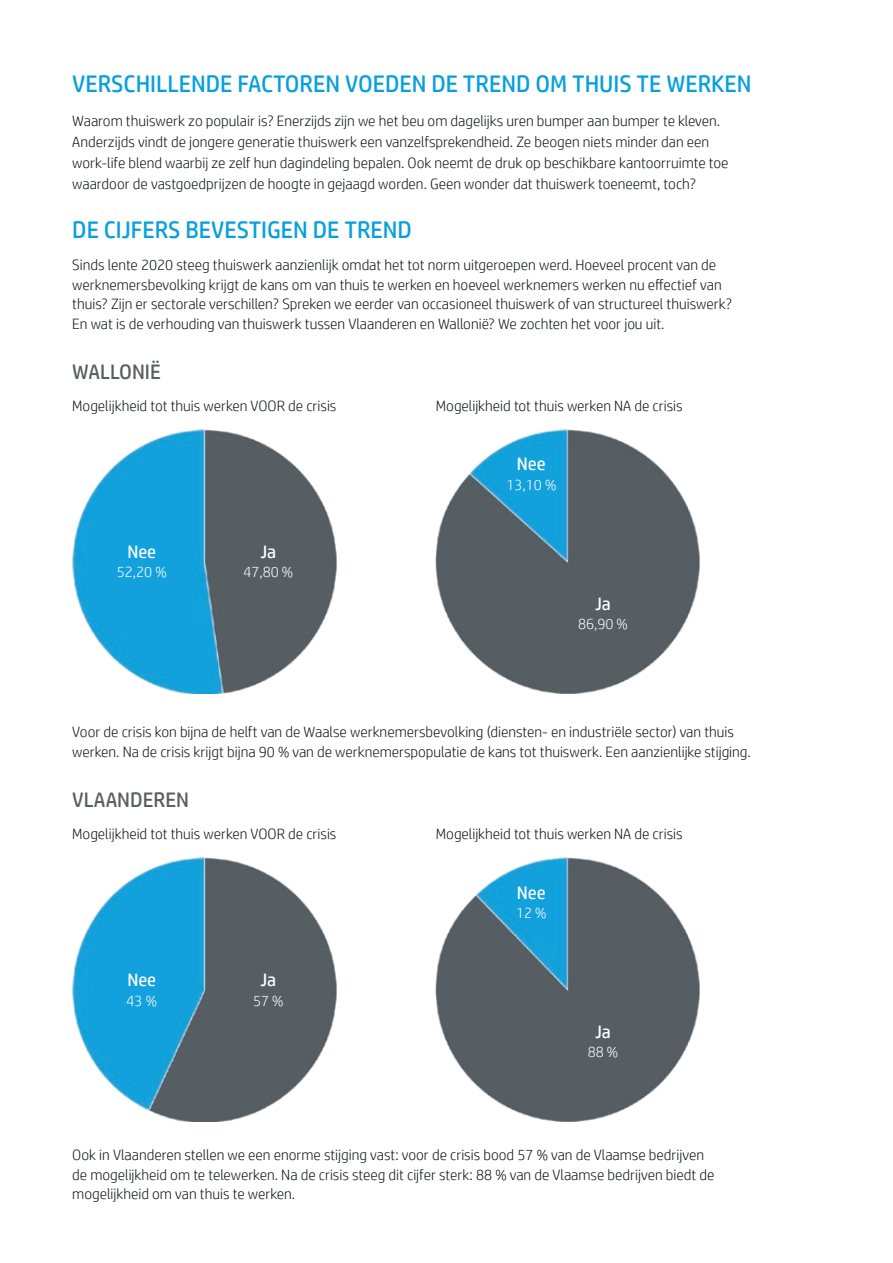
<style>
.page{position:relative;width:893px;height:1263px;background:#fff}
.page>*{position:absolute;margin:0;border:0;box-sizing:border-box;transform-origin:0 0}
.t1{font:24px "HP Simplified";color:#07a0dc}
.t2{font:21px "HP Simplified";color:#5a5e60}
.t3{font:18px "HP Simplified";color:#fff}
.t4{font:300 15px/19.5px "HP Simplified";color:#111416}
.t5{font:300 15px "HP Simplified";color:#fff}
</style>
<div class="page">
<img style="left:72px;top:429px;width:264px;height:264px">
<img style="left:72px;top:858px;width:264px;height:264px">
<img style="left:436px;top:429px;width:264px;height:264px">
<img style="left:436px;top:858px;width:264px;height:264px">
<h1 class="t1" style="left:72px;top:68px;width:681px">VERSCHILLENDE FACTOREN VOEDEN DE TREND OM THUIS TE WERKEN</h1>
<p class="t4" style="left:72px;top:109px;width:658px;line-height:21px">Waarom thuiswerk zo populair is? Enerzijds zijn we het beu om dagelijks uren bumper aan bumper te kleven.<br>Anderzijds vindt de jongere generatie thuiswerk een vanzelfsprekendheid. Ze beogen niets minder dan een work-life blend waarbij ze zelf hun dagindeling bepalen. Ook neemt de druk op beschikbare kantoorruimte toe waardoor de vastgoedprijzen de hoogte in gejaagd worden. Geen wonder dat thuiswerk toeneemt, toch?</p>
<h1 class="t1" style="left:72px;top:214px;width:341px">DE CIJFERS BEVESTIGEN DE TREND</h1>
<p class="t4" style="left:72px;top:255px;width:661px">Sinds lente 2020 steeg thuiswerk aanzienlijk omdat het tot norm uitgeroepen werd. Hoeveel procent van de werknemersbevolking krijgt de kans om van thuis te werken en hoeveel werknemers werken nu effectief van thuis? Zijn er sectorale verschillen? Spreken we eerder van occasioneel thuiswerk of van structureel thuiswerk?<br>En wat is de verhouding van thuiswerk tussen Vlaanderen en Wallonië? We zochten het voor jou uit.</p>
<h2 class="t2" style="left:72px;top:358px;width:90px">WALLONIË</h2>
<p class="t4" style="left:72px;top:396px;width:266px">Mogelijkheid tot thuis werken VOOR de crisis</p>
<p class="t3" style="left:127px;top:540px;width:30px">Nee</p>
<p class="t5" style="left:117px;top:562px;width:51px">52,20 %</p>
<p class="t3" style="left:260px;top:540px;width:17px">Ja</p>
<p class="t5" style="left:243px;top:562px;width:51px">47,80 %</p>
<p class="t4" style="left:436px;top:396px;width:248px">Mogelijkheid tot thuis werken NA de crisis</p>
<p class="t3" style="left:517px;top:452px;width:30px">Nee</p>
<p class="t5" style="left:506px;top:475px;width:51px">13,10 %</p>
<p class="t3" style="left:595px;top:592px;width:17px">Ja</p>
<p class="t5" style="left:578px;top:614px;width:51px">86,90 %</p>
<p class="t4" style="left:72px;top:722px;width:680px">Voor de crisis kon bijna de helft van de Waalse werknemersbevolking (diensten- en industriële sector) van thuis werken. Na de crisis krijgt bijna 90 % van de werknemerspopulatie de kans tot thuiswerk. Een aanzienlijke stijging.</p>
<h2 class="t2" style="left:72px;top:786px;width:118px">VLAANDEREN</h2>
<p class="t4" style="left:72px;top:824px;width:266px">Mogelijkheid tot thuis werken VOOR de crisis</p>
<p class="t3" style="left:127px;top:968px;width:30px">Nee</p>
<p class="t5" style="left:127px;top:990px;width:32px">43 %</p>
<p class="t3" style="left:260px;top:968px;width:17px">Ja</p>
<p class="t5" style="left:253px;top:990px;width:32px">57 %</p>
<p class="t4" style="left:436px;top:824px;width:248px">Mogelijkheid tot thuis werken NA de crisis</p>
<p class="t3" style="left:517px;top:880px;width:30px">Nee</p>
<p class="t5" style="left:516px;top:903px;width:32px">12 %</p>
<p class="t3" style="left:595px;top:1020px;width:17px">Ja</p>
<p class="t5" style="left:588px;top:1042px;width:32px">88 %</p>
<p class="t4" style="left:72px;top:1145px;width:644px">Ook in Vlaanderen stellen we een enorme stijging vast: voor de crisis bood 57 % van de Vlaamse bedrijven de mogelijkheid om te telewerken. Na de crisis steeg dit cijfer sterk: 88 % van de Vlaamse bedrijven biedt de mogelijkheid om van thuis te werken.</p>
</div>
